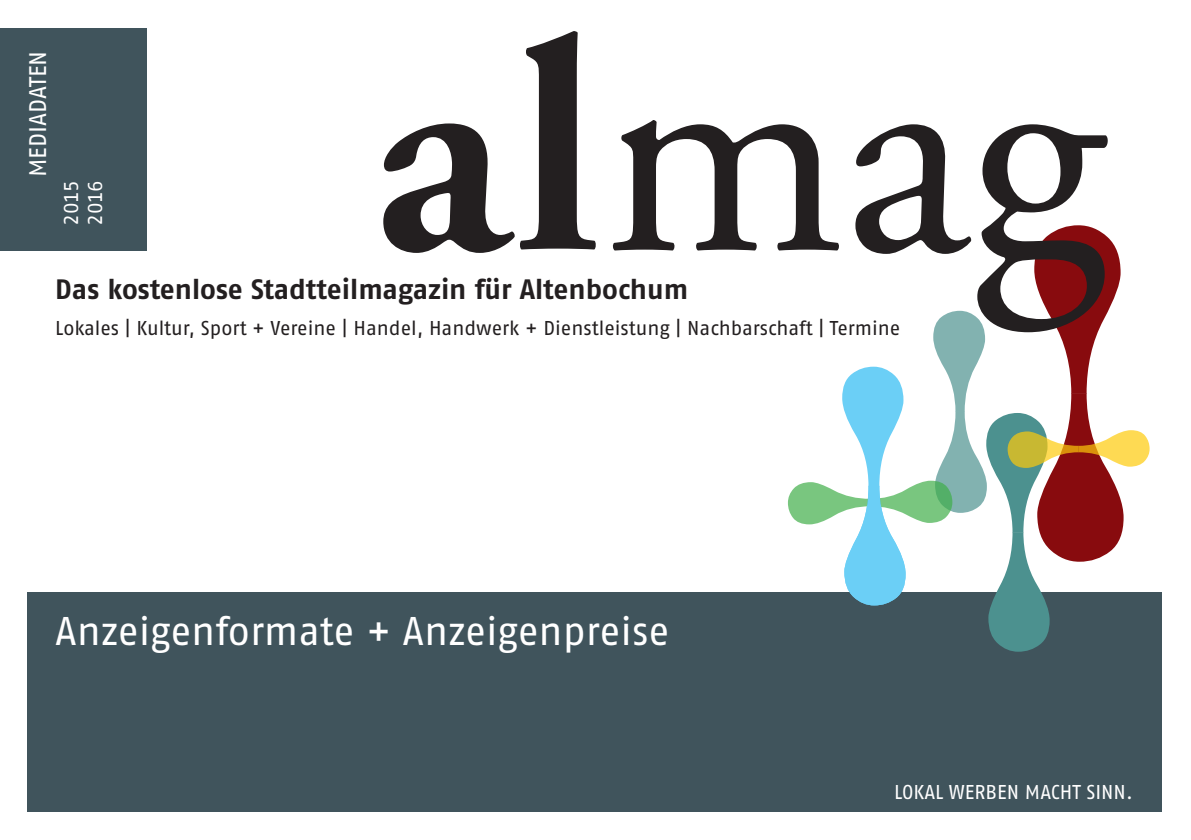
<style>
.page{position:relative;width:1191px;height:840px;background:#fff}
.page>*{position:absolute;margin:0;border:0;box-sizing:border-box;transform-origin:0 0}
.t1{font:306.8px "Adobe Garamond Pro";color:#231f20}
.t2{font:40px "Fago No";letter-spacing:-.005em;color:#fff}
.t3{font:700 28px "Fago No";color:#231f20}
.t4{font:24px "Fago No";color:#fff}
.t5{font:20px "Fago No";letter-spacing:-.005em;color:#231f20}
.t6{font:20px "Fago No";color:#fff}
.t7{font:20px "Fago No Regular Tf Caps";color:#fff}
</style>
<div class="page">
<div style="left:27px;top:591px;width:1134px;height:219px;background:#40545c"></div>
<div style="left:0;top:28px;width:146px;height:222px;background:#40545c"></div>
<svg style="left:383px;top:31px;width:213px;height:222px"></svg>
<svg style="left:788px;top:225px;width:361px;height:426px"></svg>
<p class="t4" style="left:24px;top:177px;width:128px;rotate:-90deg">MEDIADATEN</p>
<p class="t1" style="left:603px;top:-32px;width:504px">mag</p>
<p class="t7" style="left:60px;top:226px;width:47px;rotate:-90deg">2015</p>
<p class="t7" style="left:84px;top:226px;width:47px;rotate:-90deg">2016</p>
<p class="t3" style="left:55px;top:272px;width:634px">Das kostenlose Stadtteilmagazin für Altenbochum</p>
<p class="t5" style="left:55px;top:317px;width:846px">Lokales | Kultur, Sport + Vereine | Handel, Handwerk + Dienstleistung | Nachbarschaft | Termine</p>
<p class="t2" style="left:55px;top:608px;width:615px">Anzeigenformate + Anzeigenpreise</p>
<p class="t6" style="left:894px;top:780px;width:240px">LOKAL WERBEN MACHT SINN.</p>
</div>
